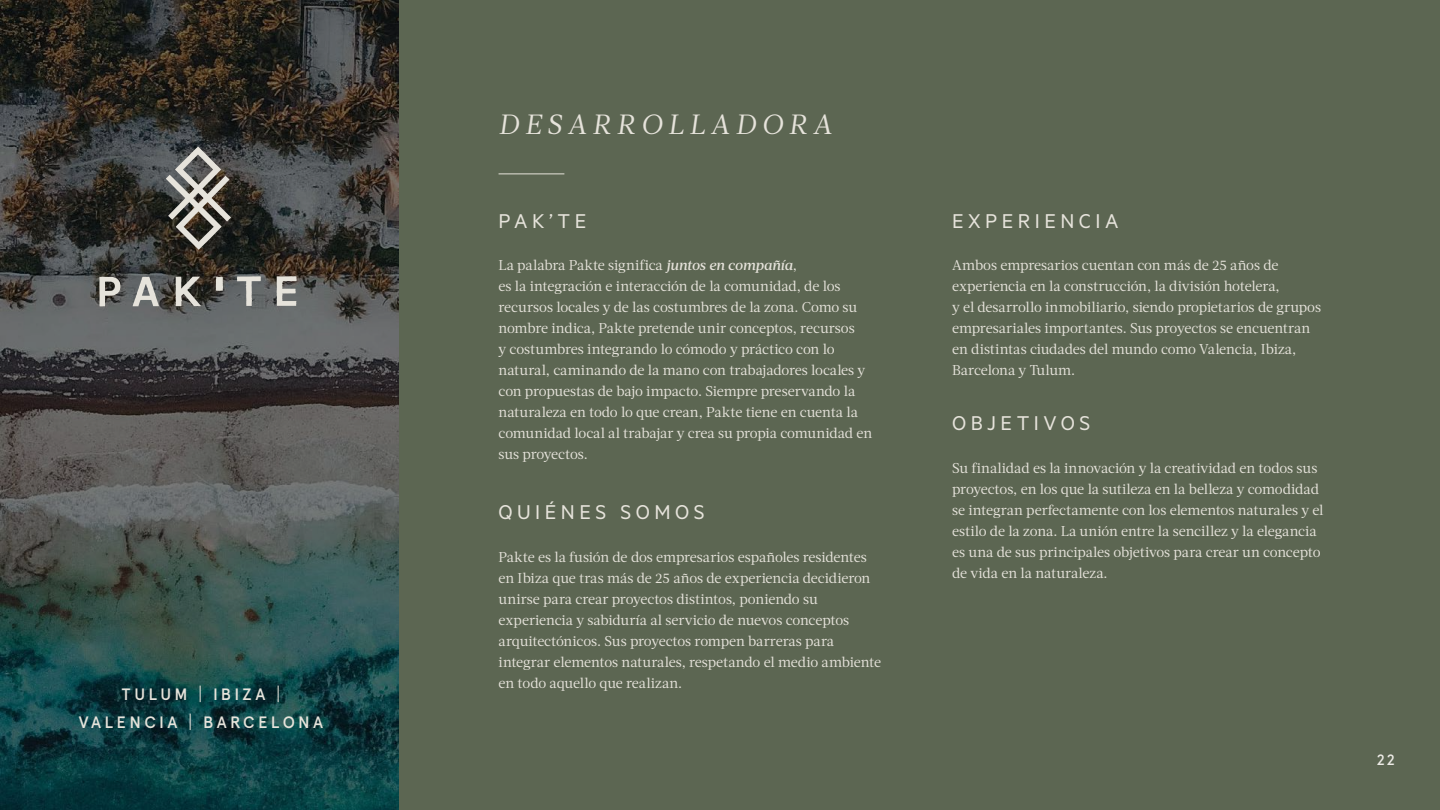
<style>
.page{position:relative;width:1440px;height:810px;background:#fff}
.page>*{position:absolute;margin:0;border:0;box-sizing:border-box;transform-origin:0 0}
.t1{font:italic 27.75px "Acta";letter-spacing:.2em;color:#e6e3db}
.t2{font:22.5px "Metric";letter-spacing:.2em;color:#e6e3db}
.t3{font:500 16.5px "Apercu";letter-spacing:.2em;color:#e6e3db}
.t4{font:500 15px "Apercu";color:#edebe6}
.t5{font:14.25px/21px "Acta";letter-spacing:-.005em;color:#e6e3db}
.s1{font-weight:500;font-style:italic}
</style>
<div class="page">
<div style="left:399px;top:0;width:1041px;height:810px;background:#5c6652"></div>
<svg style="left:0;top:0;width:399px;height:810px;background:#384543"></svg>
<svg style="left:216px;top:277px;width:7px;height:14px"></svg>
<svg style="left:99px;top:277px;width:22px;height:30px"></svg>
<svg style="left:175px;top:277px;width:26px;height:29px"></svg>
<svg style="left:237px;top:276px;width:24px;height:30px"></svg>
<svg style="left:166px;top:146px;width:65px;height:104px;background:#6b6964"></svg>
<svg style="left:276px;top:276px;width:22px;height:30px"></svg>
<svg style="left:133px;top:277px;width:26px;height:29px"></svg>
<hr style="left:499px;top:174px;width:65px;height:1px;background:#e6e3db">
<svg style="left:200px;top:686px;width:1px;height:16px"></svg>
<svg style="left:278px;top:686px;width:1px;height:16px"></svg>
<svg style="left:190px;top:714px;width:1px;height:16px"></svg>
<p class="t3" style="left:122px;top:684px;width:67px">TULUM</p>
<p class="t3" style="left:213px;top:684px;width:54px">IBIZA</p>
<p class="t3" style="left:79px;top:712px;width:100px">VALENCIA</p>
<p class="t3" style="left:203px;top:712px;width:121px">BARCELONA</p>
<h1 class="t1" style="left:499px;top:108px;width:335px">DESARROLLADORA</h1>
<h2 class="t2" style="left:499px;top:207px;width:89px">PAK’TE</h2>
<h2 class="t2" style="left:952px;top:207px;width:168px">EXPERIENCIA</h2>
<p class="t5" style="left:499px;top:255px;width:375px">La palabra Pakte significa <span class="s1">juntos en compañía</span>,<br>es la integración e interacción de la comunidad, de los recursos locales y de las costumbres de la zona. Como su nombre indica, Pakte pretende unir conceptos, recursos<br>y costumbres integrando lo cómodo y práctico con lo natural, caminando de la mano con trabajadores locales y con propuestas de bajo impacto. Siempre preservando la naturaleza en todo lo que crean, Pakte tiene en cuenta la comunidad local al trabajar y crea su propia comunidad en sus proyectos.</p>
<p class="t5" style="left:952px;top:255px;width:371px">Ambos empresarios cuentan con más de 25 años de experiencia en la construcción, la división hotelera,<br>y el desarrollo inmobiliario, siendo propietarios de grupos empresariales importantes. Sus proyectos se encuentran en distintas ciudades del mundo como Valencia, Ibiza, Barcelona y Tulum.</p>
<h2 class="t2" style="left:952px;top:410px;width:140px">OBJETIVOS</h2>
<p class="t5" style="left:952px;top:458px;width:373px">Su finalidad es la innovación y la creatividad en todos sus proyectos, en los que la sutileza en la belleza y comodidad se integran perfectamente con los elementos naturales y el estilo de la zona. La unión entre la sencillez y la elegancia es una de sus principales objetivos para crear un concepto de vida en la naturaleza.</p>
<h2 class="t2" style="left:499px;top:499px;width:208px">QUIÉNES SOMOS</h2>
<p class="t5" style="left:499px;top:547px;width:384px">Pakte es la fusión de dos empresarios españoles residentes en Ibiza que tras más de 25 años de experiencia decidieron unirse para crear proyectos distintos, poniendo su experiencia y sabiduría al servicio de nuevos conceptos arquitectónicos. Sus proyectos rompen barreras para integrar elementos naturales, respetando el medio ambiente en todo aquello que realizan.</p>
<p class="t4" style="left:1377px;top:750px;width:20px">22</p>
</div>
